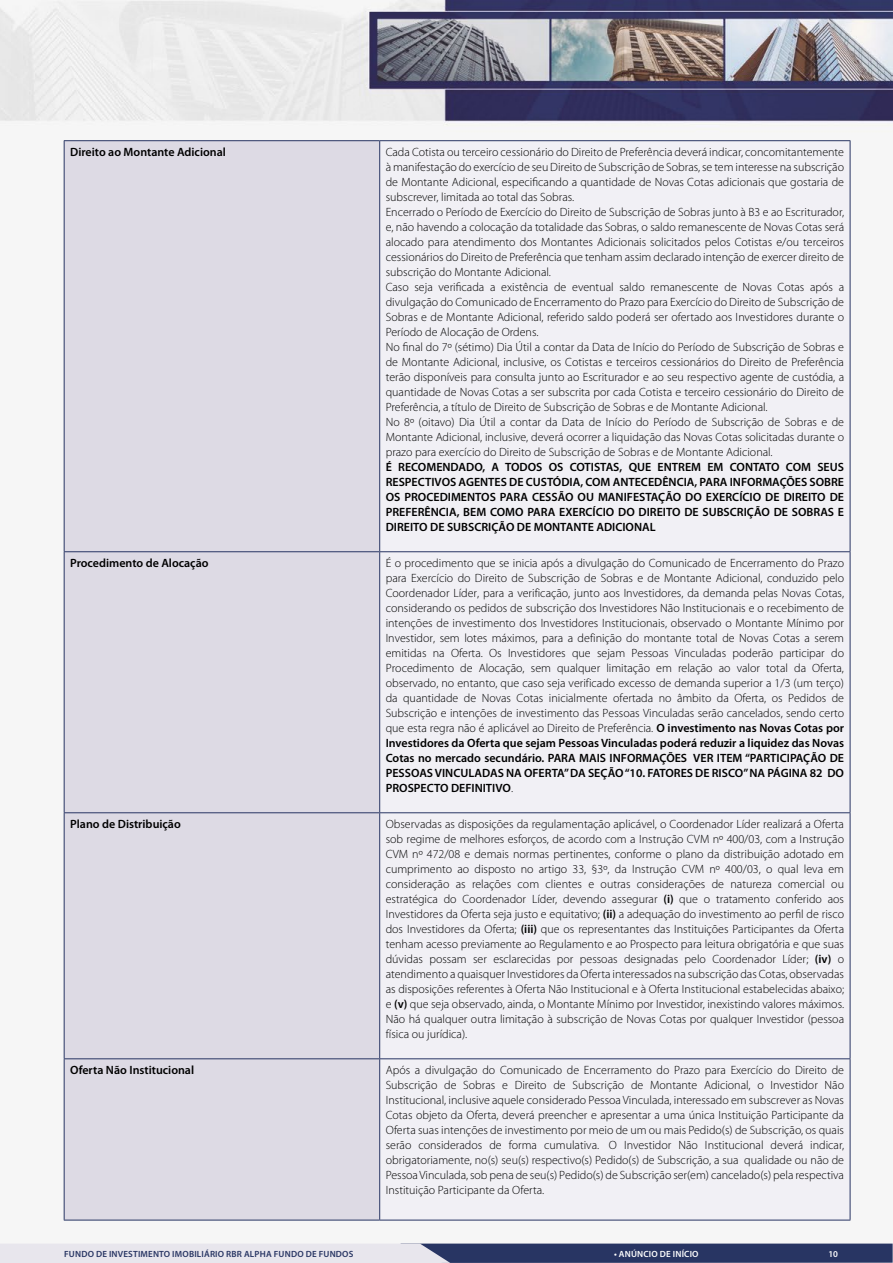
<style>
.page{position:relative;width:893px;height:1263px;background:#fff}
.page>*{position:absolute;margin:0;border:0;box-sizing:border-box;transform-origin:0 0}
.t1{font:300 12px/15px "Myriad Pro";color:#000;text-align:justify}
.t2{font:600 12px/15px "Myriad Pro";color:#000;text-align:justify}
.t3{font:600 9px "Myriad Pro";letter-spacing:.02em;color:#283563}
.t4{font:600 9px "Myriad Pro";letter-spacing:.02em;color:#fff}
.s1{font-weight:600}
</style>
<div class="page">
<img style="left:0;top:0;width:893px;height:1221px">
<svg style="left:0;top:1243px;width:893px;height:20px;background:#898fa9"></svg>
<div style="left:65px;top:141px;width:314px;height:1079px;background:#dddae4"></div>
<div style="left:380px;top:141px;width:470px;height:1079px;background:#f1f0f5"></div>
<hr style="left:64px;top:140px;width:316px;height:1px;background:#283563">
<hr style="left:64px;top:141px;width:1px;height:410px;background:#283563">
<hr style="left:380px;top:140px;width:470px;height:1px;background:#283563">
<hr style="left:379px;top:141px;width:1px;height:410px;background:#283563">
<hr style="left:850px;top:141px;width:1px;height:410px;background:#283563">
<hr style="left:64px;top:551px;width:316px;height:1px;background:#283563">
<hr style="left:64px;top:552px;width:1px;height:260px;background:#283563">
<hr style="left:380px;top:551px;width:470px;height:1px;background:#283563">
<hr style="left:379px;top:552px;width:1px;height:260px;background:#283563">
<hr style="left:850px;top:552px;width:1px;height:260px;background:#283563">
<hr style="left:64px;top:812px;width:316px;height:1px;background:#283563">
<hr style="left:64px;top:813px;width:1px;height:245px;background:#283563">
<hr style="left:380px;top:812px;width:470px;height:1px;background:#283563">
<hr style="left:379px;top:813px;width:1px;height:245px;background:#283563">
<hr style="left:850px;top:813px;width:1px;height:245px;background:#283563">
<hr style="left:64px;top:1059px;width:1px;height:161px;background:#283563">
<hr style="left:379px;top:1059px;width:1px;height:161px;background:#283563">
<hr style="left:850px;top:1059px;width:1px;height:161px;background:#283563">
<hr style="left:64px;top:1058px;width:316px;height:1px;background:#283563">
<hr style="left:380px;top:1058px;width:470px;height:1px;background:#283563">
<hr style="left:64px;top:1220px;width:316px;height:1px;background:#283563">
<hr style="left:380px;top:1220px;width:470px;height:1px;background:#283563">
<p class="t2" style="left:70px;top:144px;width:157px">Direito ao Montante Adicional</p>
<p class="t1" style="left:386px;top:144px;width:460px;text-align:left">Cada Cotista ou terceiro cessionário do Direito de Preferência deverá indicar, concomitantemente à manifestação do exercício de seu Direito de Subscrição de Sobras, se tem interesse na subscrição de Montante Adicional, especificando a quantidade de Novas Cotas adicionais que gostaria de subscrever, limitada ao total das Sobras.<br>Encerrado o Período de Exercício do Direito de Subscrição de Sobras junto à B3 e ao Escriturador, e, não havendo a colocação da totalidade das Sobras, o saldo remanescente de Novas Cotas será alocado para atendimento dos Montantes Adicionais solicitados pelos Cotistas e/ou terceiros cessionários do Direito de Preferência que tenham assim declarado intenção de exercer direito de subscrição do Montante Adicional.<br>Caso seja verificada a existência de eventual saldo remanescente de Novas Cotas após a divulgação do Comunicado de Encerramento do Prazo para Exercício do Direito de Subscrição de Sobras e de Montante Adicional, referido saldo poderá ser ofertado aos Investidores durante o Período de Alocação de Ordens.<br>No final do 7º (sétimo) Dia Útil a contar da Data de Início do Período de Subscrição de Sobras e de Montante Adicional, inclusive, os Cotistas e terceiros cessionários do Direito de Preferência terão disponíveis para consulta junto ao Escriturador e ao seu respectivo agente de custódia, a quantidade de Novas Cotas a ser subscrita por cada Cotista e terceiro cessionário do Direito de Preferência, a título de Direito de Subscrição de Sobras e de Montante Adicional.<br>No 8º (oitavo) Dia Útil a contar da Data de Início do Período de Subscrição de Sobras e de Montante Adicional, inclusive, deverá ocorrer a liquidação das Novas Cotas solicitadas durante o prazo para exercício do Direito de Subscrição de Sobras e de Montante Adicional.</p>
<p class="t2" style="left:386px;top:459px;width:460px">É RECOMENDADO, A TODOS OS COTISTAS, QUE ENTREM EM CONTATO COM SEUS RESPECTIVOS AGENTES DE CUSTÓDIA, COM ANTECEDÊNCIA, PARA INFORMAÇÕES SOBRE OS PROCEDIMENTOS PARA CESSÃO OU MANIFESTAÇÃO DO EXERCÍCIO DE DIREITO DE PREFERÊNCIA, BEM COMO PARA EXERCÍCIO DO DIREITO DE SUBSCRIÇÃO DE SOBRAS E DIREITO DE SUBSCRIÇÃO DE MONTANTE ADICIONAL</p>
<p class="t2" style="left:70px;top:555px;width:140px">Procedimento de Alocação</p>
<p class="t1" style="left:386px;top:555px;width:460px">É o procedimento que se inicia após a divulgação do Comunicado de Encerramento do Prazo para Exercício do Direito de Subscrição de Sobras e de Montante Adicional, conduzido pelo Coordenador Líder, para a verificação, junto aos Investidores, da demanda pelas Novas Cotas, considerando os pedidos de subscrição dos Investidores Não Institucionais e o recebimento de intenções de investimento dos Investidores Institucionais, observado o Montante Mínimo por Investidor, sem lotes máximos, para a definição do montante total de Novas Cotas a serem emitidas na Oferta. Os Investidores que sejam Pessoas Vinculadas poderão participar do Procedimento de Alocação, sem qualquer limitação em relação ao valor total da Oferta, observado, no entanto, que caso seja verificado excesso de demanda superior a 1/3 (um terço) da quantidade de Novas Cotas inicialmente ofertada no âmbito da Oferta, os Pedidos de Subscrição e intenções de investimento das Pessoas Vinculadas serão cancelados, sendo certo que esta regra não é aplicável ao Direito de Preferência. <span class="s1">O investimento nas Novas Cotas por Investidores da Oferta que sejam Pessoas Vinculadas poderá reduzir a liquidez das Novas Cotas no mercado secundário. PARA MAIS INFORMAÇÕES VER ITEM “PARTICIPAÇÃO DE PESSOAS VINCULADAS NA OFERTA” DA SEÇÃO “10. FATORES DE RISCO” NA PÁGINA 82 DO PROSPECTO DEFINITIVO</span>.</p>
<p class="t2" style="left:70px;top:816px;width:112px">Plano de Distribuição</p>
<p class="t1" style="left:386px;top:816px;width:460px">Observadas as disposições da regulamentação aplicável, o Coordenador Líder realizará a Oferta sob regime de melhores esforços, de acordo com a Instrução CVM nº 400/03, com a Instrução CVM nº 472/08 e demais normas pertinentes, conforme o plano da distribuição adotado em cumprimento ao disposto no artigo 33, §3º, da Instrução CVM nº 400/03, o qual leva em consideração as relações com clientes e outras considerações de natureza comercial ou estratégica do Coordenador Líder, devendo assegurar <span class="s1">(i)</span> que o tratamento conferido aos Investidores da Oferta seja justo e equitativo; <span class="s1">(ii)</span> a adequação do investimento ao perfil de risco dos Investidores da Oferta; <span class="s1">(iii)</span> que os representantes das Instituições Participantes da Oferta tenham acesso previamente ao Regulamento e ao Prospecto para leitura obrigatória e que suas dúvidas possam ser esclarecidas por pessoas designadas pelo Coordenador Líder; <span class="s1">(iv)</span> o atendimento a quaisquer Investidores da Oferta interessados na subscrição das Cotas, observadas as disposições referentes à Oferta Não Institucional e à Oferta Institucional estabelecidas abaixo; e <span class="s1">(v)</span> que seja observado, ainda, o Montante Mínimo por Investidor, inexistindo valores máximos.<br>Não há qualquer outra limitação à subscrição de Novas Cotas por qualquer Investidor (pessoa física ou jurídica).</p>
<p class="t2" style="left:70px;top:1062px;width:125px">Oferta Não Institucional</p>
<p class="t1" style="left:386px;top:1062px;width:460px">Após a divulgação do Comunicado de Encerramento do Prazo para Exercício do Direito de Subscrição de Sobras e Direito de Subscrição de Montante Adicional, o Investidor Não Institucional, inclusive aquele considerado Pessoa Vinculada, interessado em subscrever as Novas Cotas objeto da Oferta, deverá preencher e apresentar a uma única Instituição Participante da Oferta suas intenções de investimento por meio de um ou mais Pedido(s) de Subscrição, os quais serão considerados de forma cumulativa. O Investidor Não Institucional deverá indicar, obrigatoriamente, no(s) seu(s) respectivo(s) Pedido(s) de Subscrição, a sua qualidade ou não de Pessoa Vinculada, sob pena de seu(s) Pedido(s) de Subscrição ser(em) cancelado(s) pela respectiva Instituição Participante da Oferta.</p>
<p class="t3" style="left:64px;top:1248px;width:291px">FUNDO DE INVESTIMENTO IMOBILIÁRIO RBR ALPHA FUNDO DE FUNDOS</p>
<p class="t4" style="left:614px;top:1248px;width:86px">• ANÚNCIO DE INÍCIO</p>
<p class="t4" style="left:828px;top:1248px;width:11px">10</p>
</div>
